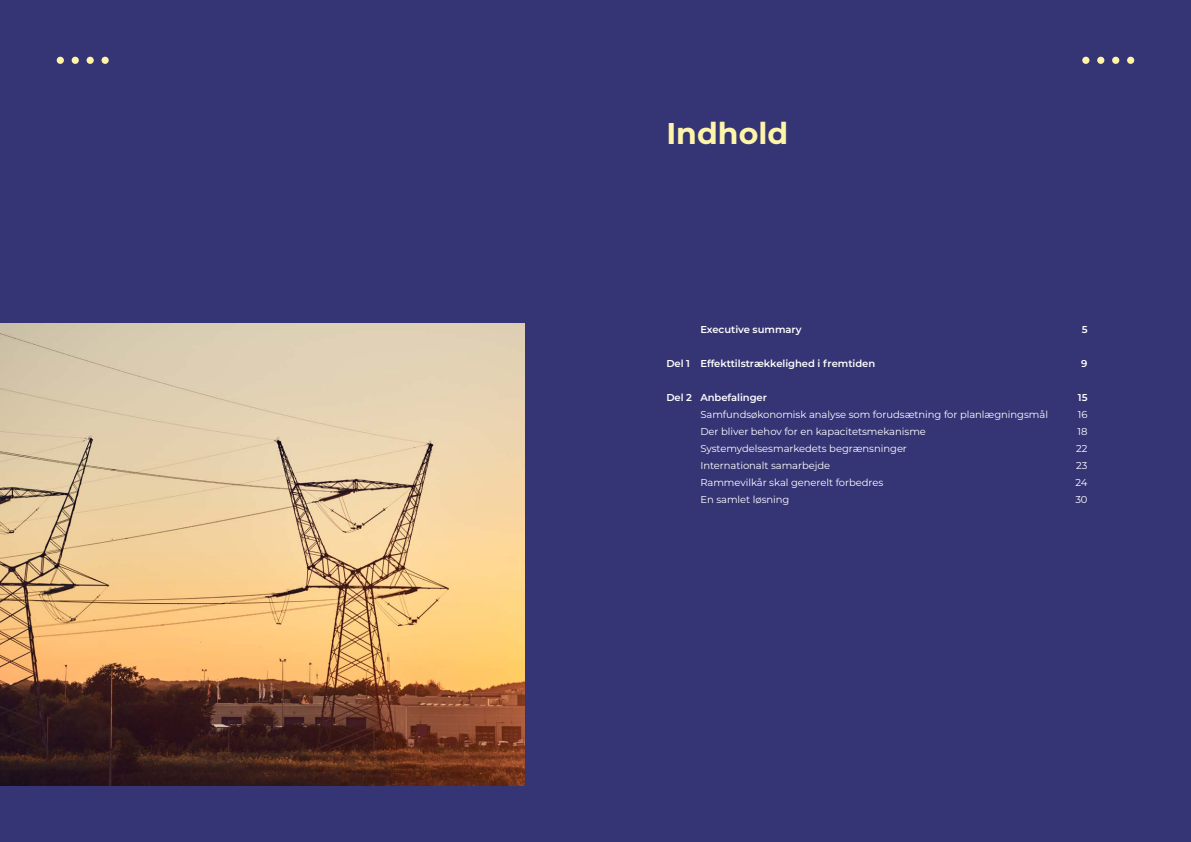
<style>
.page{position:relative;width:1191px;height:842px;background:#353475}
.page>*{position:absolute;margin:0;border:0;box-sizing:border-box;transform-origin:0 0}
.t1{font:700 30px "Montserrat";color:#fff5a9}
.t2{font:10px "Montserrat";letter-spacing:-.005em;color:#fff}
.t3{font:600 10px "Montserrat";letter-spacing:-.005em;color:#fff}
</style>
<div class="page">
<div style="left:1082px;top:57px;width:7px;height:7px;background:#fff5a9;border-radius:50%"></div>
<div style="left:1097px;top:57px;width:7px;height:7px;background:#fff5a9;border-radius:50%"></div>
<div style="left:1112px;top:57px;width:7px;height:7px;background:#fff5a9;border-radius:50%"></div>
<div style="left:1127px;top:57px;width:7px;height:7px;background:#fff5a9;border-radius:50%"></div>
<img style="left:0;top:323px;width:524px;height:462px">
<div style="left:57px;top:57px;width:7px;height:7px;background:#fff5a9;border-radius:50%"></div>
<div style="left:72px;top:57px;width:7px;height:7px;background:#fff5a9;border-radius:50%"></div>
<div style="left:87px;top:57px;width:7px;height:7px;background:#fff5a9;border-radius:50%"></div>
<div style="left:101px;top:57px;width:8px;height:7px;background:#fff5a9;border-radius:50%"></div>
<h1 class="t1" style="left:666px;top:112px;width:123px">Indhold</h1>
<p class="t3" style="left:700px;top:322px;width:103px">Executive summary</p>
<p class="t3" style="left:1081px;top:322px;width:7px">5</p>
<p class="t3" style="left:666px;top:356px;width:210px">Del 1 Effekttilstrækkelighed i fremtiden</p>
<p class="t3" style="left:1081px;top:356px;width:8px">9</p>
<p class="t3" style="left:666px;top:390px;width:102px">Del 2 Anbefalinger</p>
<p class="t3" style="left:1078px;top:390px;width:11px">15</p>
<p class="t2" style="left:700px;top:407px;width:349px">Samfundsøkonomisk analyse som forudsætning for planlægningsmål</p>
<p class="t2" style="left:1077px;top:407px;width:11px">16</p>
<p class="t2" style="left:700px;top:424px;width:227px">Der bliver behov for en kapacitetsmekanisme</p>
<p class="t2" style="left:1077px;top:424px;width:11px">18</p>
<p class="t2" style="left:700px;top:441px;width:208px">Systemydelsesmarkedets begrænsninger</p>
<p class="t2" style="left:1076px;top:441px;width:13px">22</p>
<p class="t2" style="left:700px;top:458px;width:131px">Internationalt samarbejde</p>
<p class="t2" style="left:1076px;top:458px;width:13px">23</p>
<p class="t2" style="left:700px;top:475px;width:184px">Rammevilkår skal generelt forbedres</p>
<p class="t2" style="left:1075px;top:475px;width:14px">24</p>
<p class="t2" style="left:700px;top:492px;width:91px">En samlet løsning</p>
<p class="t2" style="left:1075px;top:492px;width:14px">30</p>
</div>
